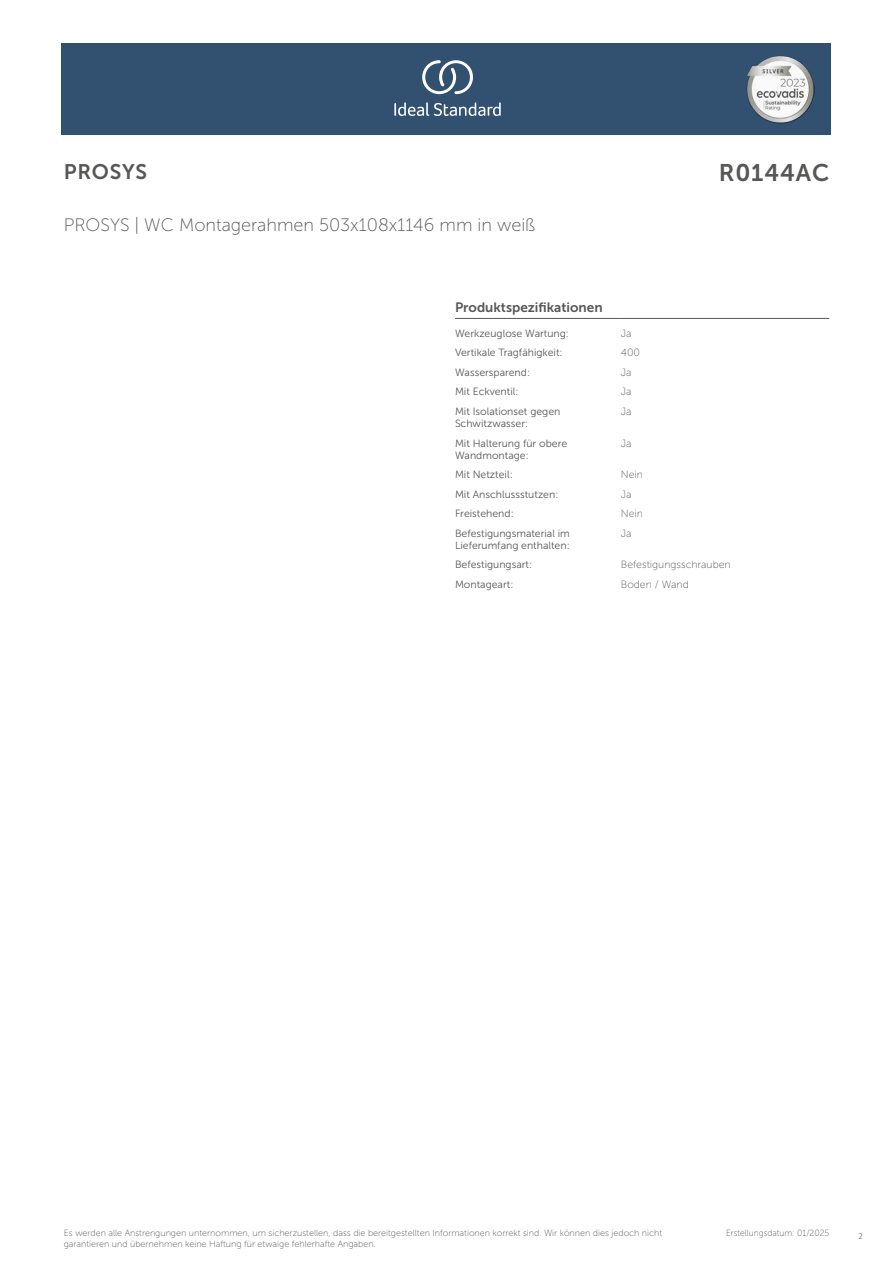
<style>
.page{position:relative;width:893px;height:1263px;background:#fff}
.page>*{position:absolute;margin:0;border:0;box-sizing:border-box;transform-origin:0 0}
.t1{font:24px "Museo Sans 700";letter-spacing:.035em;color:#575756}
.t2{font:21px "Museo Sans 700";letter-spacing:.035em;color:#575756}
.t3{font:18px "Museo Sans 100";color:#575756}
.t4{font:13.5px "Museo Sans 700";color:#575756}
.t5{font:10.5px/12.6px "Museo Sans 300";color:#575756}
.t6{font:10.5px "Museo Sans 100";color:#575756}
.t7{font:9px/10.8px "Museo Sans 100";color:#575756}
.t8{font:9px "Museo Sans 100";color:#575756;scale:.95 1}
.t9{font:300 9px "Calibri";color:#575756;scale:.95 1}
</style>
<div class="page">
<div style="left:62px;top:43px;width:769px;height:91px;background:#325070"></div>
<hr style="left:455px;top:318px;width:166px;height:1px;background:#575756">
<hr style="left:621px;top:318px;width:208px;height:1px;background:#575756">
<svg style="left:394px;top:102px;width:107px;height:14px"></svg>
<svg style="left:422px;top:60px;width:51px;height:34px"></svg>
<img style="left:746px;top:56px;width:68px;height:67px">
<h2 class="t2" style="left:64px;top:160px;width:85px">PROSYS</h2>
<h1 class="t1" style="left:719px;top:160px;width:112px">R0144AC</h1>
<h3 class="t3" style="left:64px;top:215px;width:473px">PROSYS | WC Montagerahmen 503x108x1146 mm in weiß</h3>
<p class="t4" style="left:455px;top:300px;width:149px">Produktspezifikationen</p>
<p class="t5" style="left:455px;top:327px;width:116px">Werkzeuglose Wartung:</p>
<p class="t6" style="left:621px;top:328px;width:12px">Ja</p>
<p class="t5" style="left:455px;top:347px;width:109px">Vertikale Tragfähigkeit:</p>
<p class="t6" style="left:621px;top:347px;width:21px">400</p>
<p class="t5" style="left:455px;top:366px;width:77px">Wassersparend:</p>
<p class="t6" style="left:621px;top:367px;width:12px">Ja</p>
<p class="t5" style="left:455px;top:385px;width:65px">Mit Eckventil:</p>
<p class="t6" style="left:621px;top:386px;width:12px">Ja</p>
<p class="t5" style="left:455px;top:405px;width:107px">Mit Isolationset gegen<br>Schwitzwasser:</p>
<p class="t6" style="left:621px;top:405px;width:12px">Ja</p>
<p class="t5" style="left:455px;top:437px;width:114px">Mit Halterung für obere<br>Wandmontage:</p>
<p class="t6" style="left:621px;top:437px;width:12px">Ja</p>
<p class="t5" style="left:455px;top:469px;width:59px">Mit Netzteil:</p>
<p class="t6" style="left:621px;top:469px;width:24px">Nein</p>
<p class="t5" style="left:455px;top:488px;width:105px">Mit Anschlussstutzen:</p>
<p class="t6" style="left:621px;top:489px;width:12px">Ja</p>
<p class="t5" style="left:455px;top:507px;width:60px">Freistehend:</p>
<p class="t6" style="left:621px;top:508px;width:24px">Nein</p>
<p class="t5" style="left:455px;top:527px;width:116px">Befestigungsmaterial im<br>Lieferumfang enthalten:</p>
<p class="t6" style="left:621px;top:527px;width:12px">Ja</p>
<p class="t5" style="left:455px;top:559px;width:79px">Befestigungsart:</p>
<p class="t6" style="left:621px;top:559px;width:111px">Befestigungsschrauben</p>
<p class="t5" style="left:455px;top:578px;width:60px">Montageart:</p>
<p class="t6" style="left:621px;top:579px;width:70px">Boden / Wand</p>
<p class="t7" style="left:64px;top:1227px;width:600px">Es werden alle Anstrengungen unternommen, um sicherzustellen, dass die bereitgestellten Informationen korrekt sind. Wir können dies jedoch nicht garantieren und übernehmen keine Haftung für etwaige fehlerhafte Angaben.</p>
<p class="t8" style="left:726px;top:1228px;width:110px">Erstellungsdatum: 01/2025</p>
<p class="t9" style="left:858px;top:1230px;width:6px">2</p>
</div>
